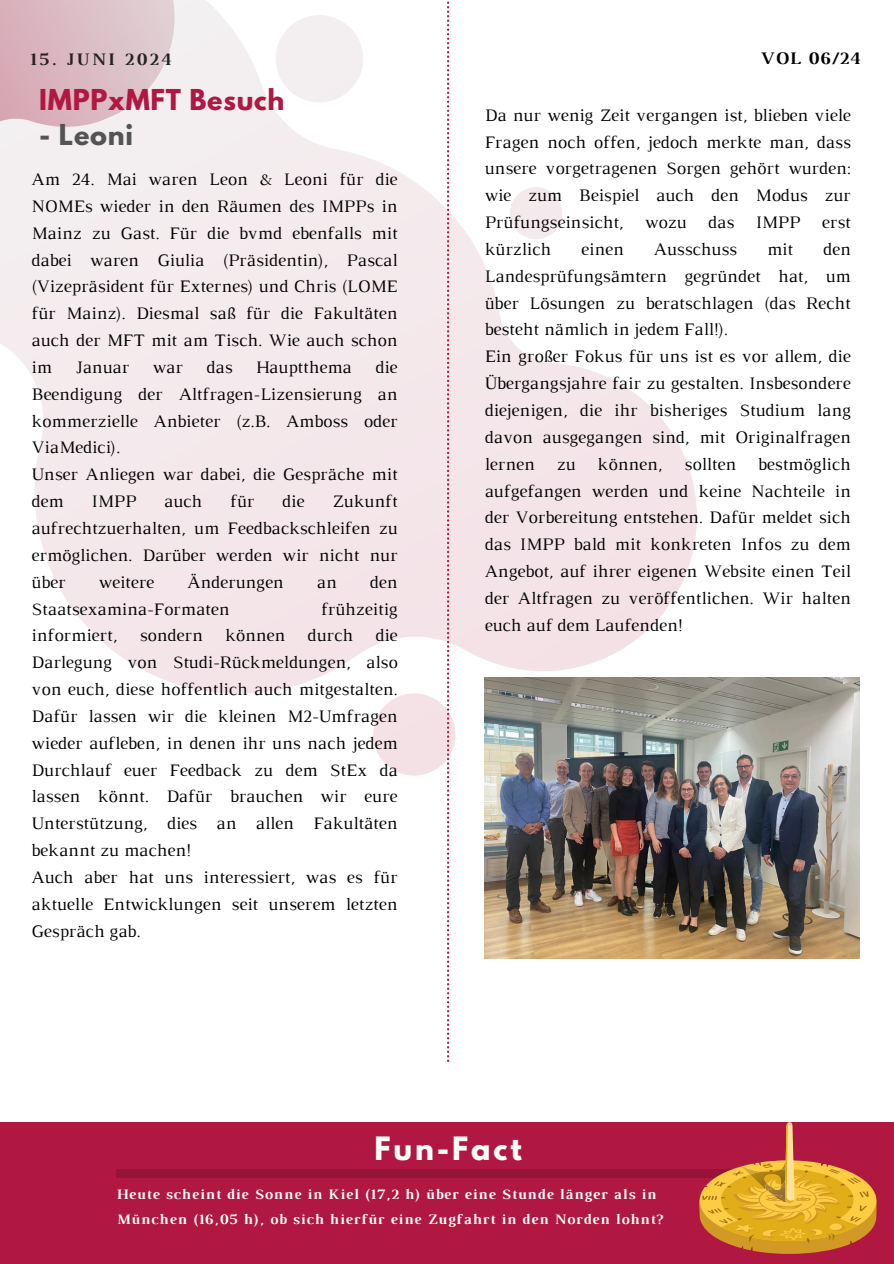
<style>
.page{position:relative;width:894px;height:1264px;background:#fff}
.page>*{position:absolute;margin:0;border:0;box-sizing:border-box;transform-origin:0 0}
.t1{font:700 28.5px "League Spartan";letter-spacing:.1em;color:#fffff9}
.t2{font:700 25.5px "League Spartan";letter-spacing:.03em;color:#b01841}
.t3{font:700 25.5px "League Spartan";letter-spacing:.03em;color:#545454}
.t4{font:700 18px "Luthier";letter-spacing:.07em;color:#000}
.t5{font:17.85px/26.8px "Luthier";color:#000;text-align:justify}
.t6{font:700 17.85px "Luthier";letter-spacing:.14em;color:#222}
.t7{font:700 14.7px/25.3px "Luthier";letter-spacing:.07em;color:#fff}
</style>
<div class="page">
<svg style="left:0;top:239px;width:697px;height:455px;fill:#f4e9ec"></svg>
<svg style="left:500px;top:187px;width:71px;height:61px"></svg>
<svg style="left:0;top:0;width:260px;height:242px;fill:#f3eeef"></svg>
<div style="left:0;top:1122px;width:893px;height:141px;background:#b01841"></div>
<div style="left:116px;top:1169px;width:688px;height:8px;background:#951437"></div>
<svg style="left:260px;top:1px;width:210px;height:1060px"></svg>
<svg style="left:698px;top:1122px;width:179px;height:131px"></svg>
<img style="left:484px;top:677px;width:375px;height:281px">
<p class="t6" style="left:30px;top:52px;width:143px">15. JUNI 2024</p>
<h2 class="t4" style="left:760px;top:52px;width:101px">VOL 06/24</h2>
<h3 class="t2" style="left:39px;top:87px;width:246px">IMPPxMFT Besuch</h3>
<h3 class="t3" style="left:39px;top:122px;width:95px">- Leoni</h3>
<h3 class="t5" style="left:32px;top:167px;width:367px">Am 24. Mai waren Leon &amp; Leoni für die NOMEs wieder in den Räumen des IMPPs in Mainz zu Gast. Für die bvmd ebenfalls mit dabei waren Giulia (Präsidentin), Pascal (Vizepräsident für Externes) und Chris (LOME für Mainz). Diesmal saß für die Fakultäten auch der MFT mit am Tisch. Wie auch schon im</h3>
<h3 class="t5" style="left:75px;top:355px;width:55px">Januar</h3>
<h3 class="t5" style="left:153px;top:355px;width:32px">war</h3>
<h3 class="t5" style="left:206px;top:355px;width:28px">das</h3>
<h3 class="t5" style="left:256px;top:355px;width:97px">Hauptthema</h3>
<h3 class="t5" style="left:32px;top:355px;width:367px;text-align:left;text-indent:344px">die<br>Beendigung der Altfragen-Lizensierung an kommerzielle Anbieter (z.B. Amboss oder<br>ViaMedici).<br>Unser Anliegen war dabei, die Gespräche mit dem</h3>
<h3 class="t5" style="left:32px;top:489px;width:367px;text-indent:301px">Zukunft aufrechtzuerhalten, um Feedbackschleifen zu ermöglichen. Darüber werden wir nicht nur über</h3>
<h3 class="t5" style="left:92px;top:489px;width:46px">IMPP</h3>
<h3 class="t5" style="left:164px;top:489px;width:40px">auch</h3>
<h3 class="t5" style="left:230px;top:489px;width:26px">für</h3>
<h3 class="t5" style="left:282px;top:489px;width:24px">die</h3>
<h3 class="t5" style="left:99px;top:570px;width:57px">weitere</h3>
<h3 class="t5" style="left:187px;top:570px;width:98px">Änderungen</h3>
<h3 class="t5" style="left:317px;top:570px;width:21px">an</h3>
<h3 class="t5" style="left:370px;top:570px;width:29px">den</h3>
<h3 class="t5" style="left:32px;top:596px;width:199px">Staatsexamina-Formaten</h3>
<h3 class="t5" style="left:32px;top:596px;width:367px;text-align:left;text-indent:289px">frühzeitig informiert, sondern können durch die Darlegung von Studi-Rückmeldungen, also von euch, diese hoffentlich auch mitgestalten.<br>Dafür lassen wir die kleinen M2-Umfragen wieder aufleben, in denen ihr uns nach jedem Durchlauf euer Feedback zu dem StEx da lassen könnt. Dafür brauchen wir eure Unterstützung, dies an allen Fakultäten bekannt zu machen!<br>Auch aber hat uns interessiert, was es für aktuelle Entwicklungen seit unserem letzten Gespräch gab.</h3>
<h4 class="t5" style="left:484px;top:103px;width:367px">Da nur wenig Zeit vergangen ist, blieben viele Fragen noch offen, jedoch merkte man, dass unsere vorgetragenen Sorgen gehört wurden: wie zum Beispiel auch den Modus zur Prüfungseinsicht, wozu das IMPP erst kürzlich</h4>
<h4 class="t5" style="left:581px;top:237px;width:44px">einen</h4>
<h4 class="t5" style="left:653px;top:237px;width:85px">Ausschuss</h4>
<h4 class="t5" style="left:766px;top:237px;width:27px">mit</h4>
<h4 class="t5" style="left:484px;top:237px;width:367px;text-align:left;text-indent:338px">den Landesprüfungsämtern gegründet hat, um über Lösungen zu beratschlagen (das Recht besteht nämlich in jedem Fall!).<br>Ein großer Fokus für uns ist es vor allem, die Übergangsjahre fair zu gestalten. Insbesondere diejenigen, die ihr bisheriges Studium lang davon ausgegangen sind, mit Originalfragen lernen zu können, sollten bestmöglich aufgefangen werden und keine Nachteile in der Vorbereitung entstehen. Dafür meldet sich das IMPP bald mit konkreten Infos zu dem Angebot, auf ihrer eigenen Website einen Teil der Altfragen zu veröffentlichen. Wir halten euch auf dem Laufenden!</h4>
<h4 class="t1" style="left:374px;top:1134px;width:149px">Fun-Fact</h4>
<p class="t7" style="left:116px;top:1182px;width:547px">Heute scheint die Sonne in Kiel (17,2 h) über eine Stunde länger als in<br>München (16,05 h), ob sich hierfür eine Zugfahrt in den Norden lohnt?</p>
</div>
